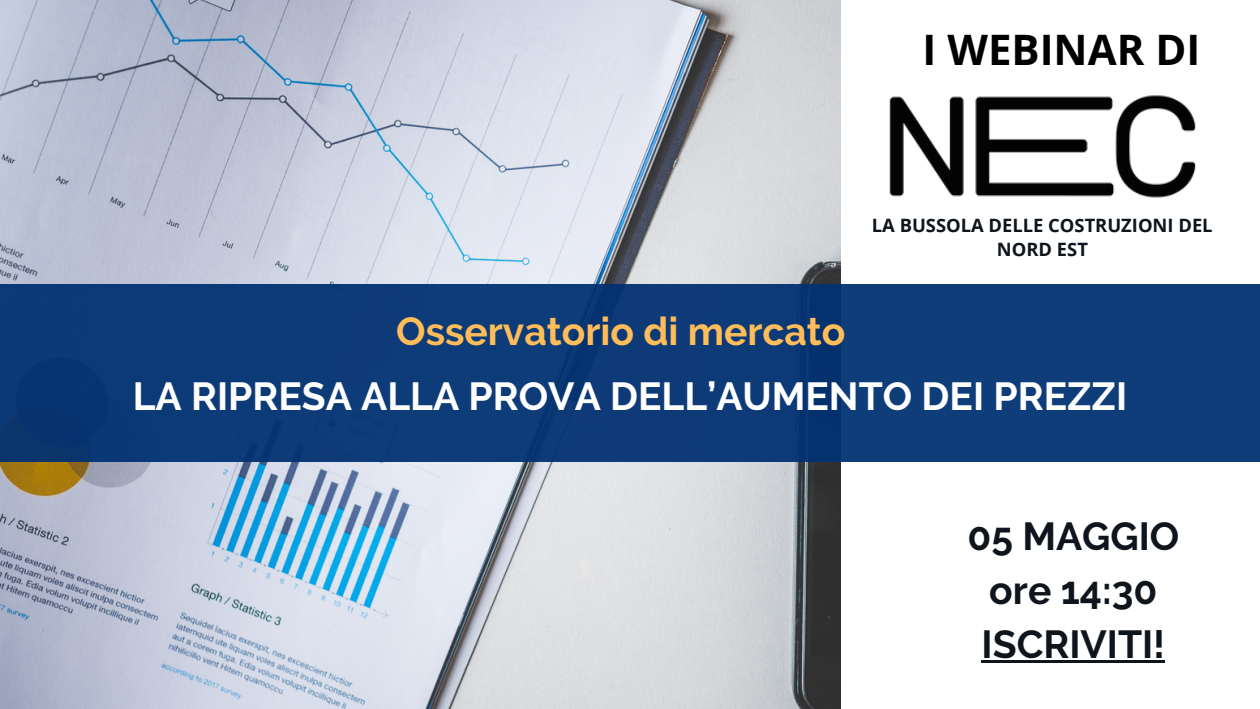
<style>
.page{position:relative;width:1260px;height:709px;background:#fff}
.page>*{position:absolute;margin:0;border:0;box-sizing:border-box;transform-origin:0 0}
.t1{font:700 42px "Open Sans";color:#000}
.t2{font:700 39px "Raleway";color:#fff}
.t3{font:700 39px "Raleway";color:#0f151c}
.t4{font:700 39px "Raleway";color:#ffbd59}
.t5{font:700 18.3px/24.6px "Open Sans";color:#0f151c;text-align:center}
</style>
<div class="page">
<img style="left:0;top:0;width:841px;height:709px">
<div style="left:0;top:283px;width:1260px;height:178px;background:#0e3b78"></div>
<img style="left:889px;top:95px;width:307px;height:103px">
<hr style="left:982px;top:660px;width:183px;height:3px;background:#0f151c">
<p class="t1" style="left:923px;top:20px;width:279px">I WEBINAR DI</p>
<p class="t4" style="left:396px;top:308px;width:451px">Osservatorio di mercato</p>
<p class="t5" style="left:872px;top:212px;width:342px">LA BUSSOLA DELLE COSTRUZIONI DEL<br>NORD EST</p>
<p class="t2" style="left:133px;top:373px;width:996px">LA RIPRESA ALLA PROVA DELL’AUMENTO DEI PREZZI</p>
<p class="t3" style="left:967px;top:513px;width:213px">05 MAGGIO</p>
<p class="t3" style="left:989px;top:567px;width:170px">ore 14:30</p>
<p class="t3" style="left:982px;top:621px;width:185px">ISCRIVITI!</p>
</div>
